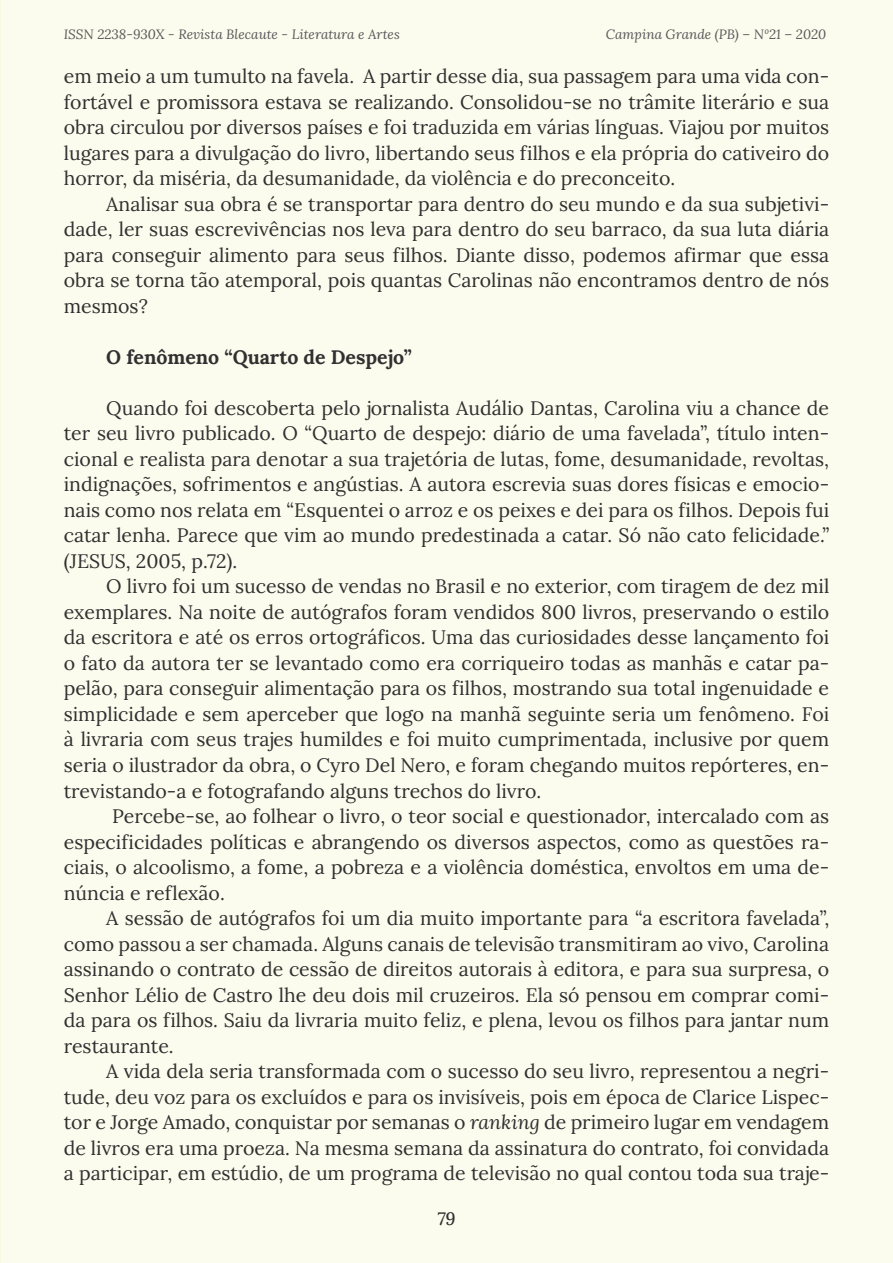
<style>
.page{position:relative;width:893px;height:1263px;background:#fbfced}
.page>*{position:absolute;margin:0;border:0;box-sizing:border-box;transform-origin:0 0}
.TEXTO_GERAL{font:19.5px/25.5px "Lora";color:#312f30;text-align:justify}
.TEXTO_GERAL-2{font:700 19.5px "Lora";color:#312f30}
.t1{font:italic 500 18px "Lora";color:#312f30}
.t2{font:italic 13.5px "Lora";color:#57585a}
.s1{font-style:italic}
</style>
<div class="page">
<p class="t2" style="left:64px;top:25px;width:338px">ISSN 2238-930X - Revista Blecaute - Literatura e Artes</p>
<p class="t2" style="left:606px;top:25px;width:222px">Campina Grande (PB) – Nº21 – 2020</p>
<p class="TEXTO_GERAL" style="left:64px;top:62px;width:767px">em meio a um tumulto na favela. A partir desse dia, sua passagem para uma vida con&shy;fortável e promissora estava se realizando. Consolidou-se no trâmite literário e sua obra circulou por diversos países e foi traduzida em várias línguas. Viajou por muitos lugares para a divulgação do livro, libertando seus filhos e ela própria do cativeiro do horror, da miséria, da desumanidade, da violência e do preconceito.</p>
<p class="TEXTO_GERAL" style="left:64px;top:190px;width:767px;text-indent:43px">Analisar sua obra é se transportar para dentro do seu mundo e da sua subjetivi&shy;dade, ler suas escrevivências nos leva para dentro do seu barraco, da sua luta diária para conseguir alimento para seus filhos. Diante disso, podemos afirmar que essa obra se torna tão atemporal, pois quantas Carolinas não encontramos dentro de nós mesmos?</p>
<p class="TEXTO_GERAL-2" style="left:106px;top:341px;width:307px">O fenômeno “Quarto de Despejo”</p>
<p class="TEXTO_GERAL" style="left:64px;top:394px;width:767px;text-indent:43px">Quando foi descoberta pelo jornalista Audálio Dantas, Carolina viu a chance de ter seu livro publicado. O “Quarto de despejo: diário de uma favelada”, título inten&shy;cional e realista para denotar a sua trajetória de lutas, fome, desumanidade, revoltas, indignações, sofrimentos e angústias. A autora escrevia suas dores físicas e emocio&shy;nais como nos relata em “Esquentei o arroz e os peixes e dei para os filhos. Depois fui catar lenha. Parece que vim ao mundo predestinada a catar. Só não cato felicidade.” (JESUS, 2005, p.72).</p>
<p class="TEXTO_GERAL" style="left:64px;top:572px;width:767px;text-indent:43px">O livro foi um sucesso de vendas no Brasil e no exterior, com tiragem de dez mil exemplares. Na noite de autógrafos foram vendidos 800 livros, preservando o estilo da escritora e até os erros ortográficos. Uma das curiosidades desse lançamento foi o fato da autora ter se levantado como era corriqueiro todas as manhãs e catar pa&shy;pelão, para conseguir alimentação para os filhos, mostrando sua total ingenuidade e simplicidade e sem aperceber que logo na manhã seguinte seria um fenômeno. Foi à livraria com seus trajes humildes e foi muito cumprimentada, inclusive por quem seria o ilustrador da obra, o Cyro Del Nero, e foram chegando muitos repórteres, en&shy;trevistando-a e fotografando alguns trechos do livro.</p>
<p class="TEXTO_GERAL" style="left:64px;top:802px;width:767px;text-indent:48px">Percebe-se, ao folhear o livro, o teor social e questionador, intercalado com as especificidades políticas e abrangendo os diversos aspectos, como as questões ra&shy;ciais, o alcoolismo, a fome, a pobreza e a violência doméstica, envoltos em uma de&shy;núncia e reflexão.</p>
<p class="TEXTO_GERAL" style="left:64px;top:904px;width:767px;text-indent:43px">A sessão de autógrafos foi um dia muito importante para “a escritora favelada”, como passou a ser chamada. Alguns canais de televisão transmitiram ao vivo, Carolina assinando o contrato de cessão de direitos autorais à editora, e para sua surpresa, o Senhor Lélio de Castro lhe deu dois mil cruzeiros. Ela só pensou em comprar comi&shy;da para os filhos. Saiu da livraria muito feliz, e plena, levou os filhos para jantar num restaurante.</p>
<p class="TEXTO_GERAL" style="left:64px;top:1057px;width:767px;text-indent:43px">A vida dela seria transformada com o sucesso do seu livro, representou a negri&shy;tude, deu voz para os excluídos e para os invisíveis, pois em época de Clarice Lispec&shy;tor e Jorge Amado, conquistar por semanas o <span class="s1">ranking</span> de primeiro lugar em vendagem de livros era uma proeza. Na mesma semana da assinatura do contrato, foi convidada a participar, em estúdio, de um programa de televisão no qual contou toda sua traje-</p>
<p class="t1" style="left:437px;top:1206px;width:20px">79</p>
</div>
